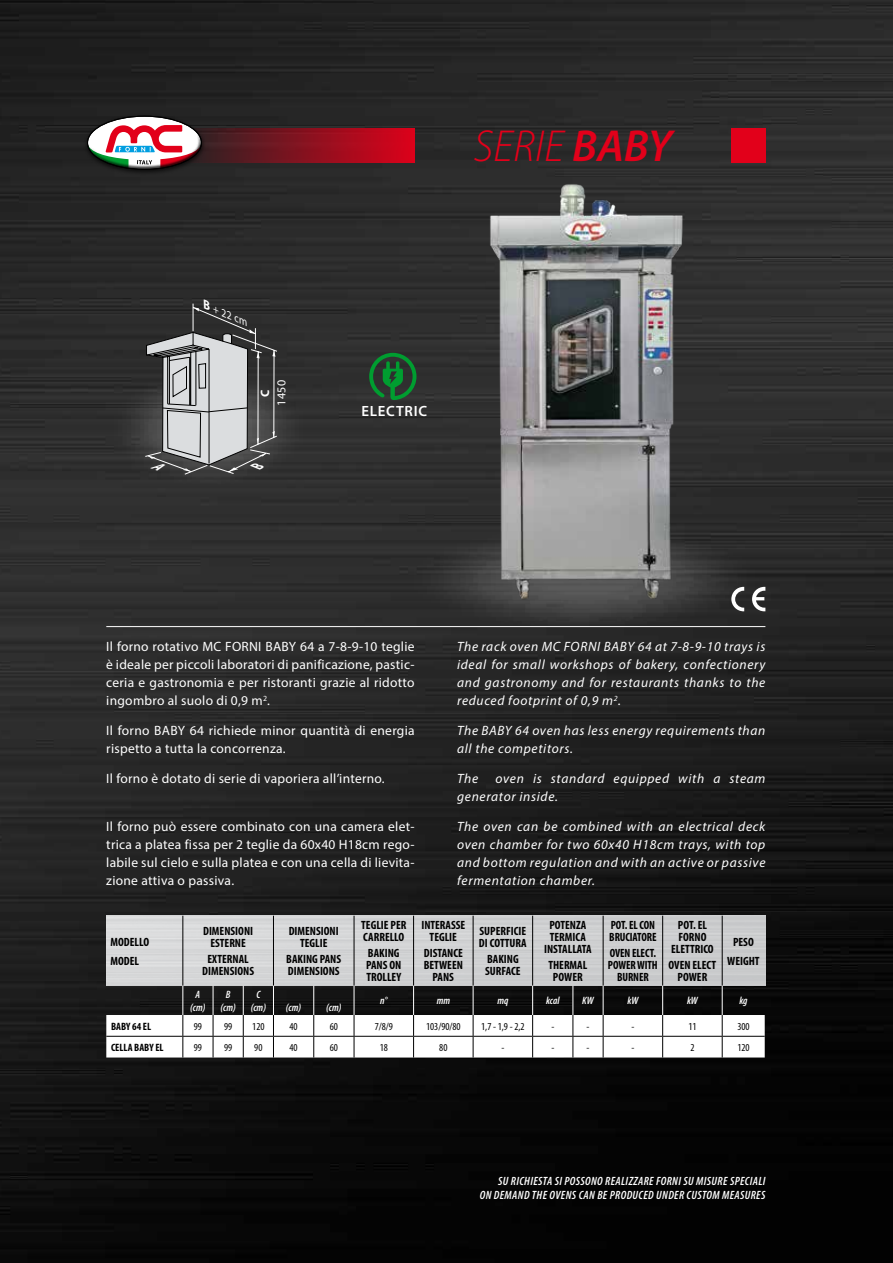
<style>
.page{position:relative;width:893px;height:1263px;background:#fff}
.page>*{position:absolute;margin:0;border:0;box-sizing:border-box;transform-origin:0 0}
.t1{font:italic 300 45px "Myriad Pro";color:#e2001a}
.t2{font:600 14.85px "Myriad Pro";letter-spacing:.05em;color:#fff}
.t3{font:13.5px/18px "Myriad Pro";letter-spacing:.02em;color:#fff;text-align:justify}
.t4{font:italic 13.5px/18px "Myriad Pro";letter-spacing:.05em;color:#fff;text-align:justify}
.t5{font:12.15px "Myriad Pro";color:#fff}
.t6{font:700 12.15px "Myriad Pro";color:#fff}
.t7{font:700 condensed 12px/12px "Myriad Pro";color:#000;text-align:center}
.t8{font:italic 600 condensed 12px/13.5px "Myriad Pro";letter-spacing:.03em;color:#fff;text-align:right}
.t9{font:700 condensed 12px/12px "Myriad Pro";color:#000;scale:.95 1}
.t10{font:italic 10.8px "Myriad Pro";color:#fff}
.t11{font:condensed 10.65px "Myriad Pro";color:#000}
.t12{font:italic 600 condensed 10.65px/12.8px "Myriad Pro";color:#fff;text-align:center}
.t13{font:700 condensed 10.65px "Myriad Pro";color:#000}
.s1{font-weight:700;font-size:12.15px}
.s2{font-weight:600}
</style>
<div class="page">
<img style="left:0;top:0;width:893px;height:1263px">
<div style="left:89px;top:163px;width:247px;height:464px;background:#2f2f2f;border-radius:50%"></div>
<img style="left:106px;top:98px;width:213px;height:558px">
<hr style="left:319px;top:166px;width:1px;height:455px;background:#fff">
<hr style="left:105px;top:166px;width:1px;height:455px;background:#fff">
<div style="left:407px;top:527px;width:356px;height:104px;background:#2d2d2d;border-radius:50%"></div>
<svg style="left:440px;top:537px;width:289px;height:84px;fill:#393939"></svg>
<img style="left:106px;top:916px;width:659px;height:70px">
<hr style="left:106px;top:626px;width:659px;height:1px;background:#fff">
<svg style="left:731px;top:587px;width:13px;height:24px"></svg>
<svg style="left:752px;top:587px;width:13px;height:24px"></svg>
<svg style="left:278px;top:128px;width:137px;height:34px;background:#a70b1d"></svg>
<div style="left:111px;top:369px;width:197px;height:118px;background:#323232;border-radius:50%"></div>
<div style="left:129px;top:380px;width:160px;height:96px;background:#3b3b3b;border-radius:50%"></div>
<img style="left:484px;top:179px;width:205px;height:426px">
<div style="left:83px;top:114px;width:123px;height:62px;background:#222"></div>
<div style="left:87px;top:116px;width:115px;height:35px;background:#fff;opacity:.75"></div>
<div style="left:731px;top:128px;width:34px;height:34px;background:#e2001a"></div>
<svg style="left:369px;top:353px;width:47px;height:47px;background:#1c5b2f"></svg>
<hr style="left:182px;top:916px;width:1px;height:70px;background:#000">
<hr style="left:273px;top:916px;width:1px;height:70px;background:#000">
<hr style="left:354px;top:916px;width:1px;height:70px;background:#000">
<hr style="left:413px;top:916px;width:1px;height:70px;background:#000">
<hr style="left:473px;top:916px;width:1px;height:70px;background:#000">
<hr style="left:532px;top:916px;width:1px;height:70px;background:#000">
<hr style="left:603px;top:916px;width:1px;height:70px;background:#000">
<hr style="left:662px;top:916px;width:1px;height:70px;background:#000">
<hr style="left:722px;top:916px;width:1px;height:70px;background:#000">
<svg style="left:106px;top:986px;width:659px;height:71px"></svg>
<svg style="left:88px;top:125px;width:190px;height:350px"></svg>
<p class="t10" style="left:208px;top:299px;width:49px;rotate:23deg"><span class="s1">B</span> + 22 cm</p>
<p class="t6" style="left:257px;top:397px;width:9px;rotate:-90deg">C</p>
<p class="t5" style="left:274px;top:406px;width:27px;rotate:-90deg">1450</p>
<h1 class="t1" style="left:473px;top:119px;width:200px">SERIE <span class="s2">BABY</span></h1>
<p class="t2" style="left:361px;top:401px;width:67px">ELECTRIC</p>
<p class="t3" style="left:106px;top:637px;width:310px">Il forno rotativo MC FORNI BABY 64 a 7-8-9-10 teglie è ideale per piccoli laboratori di panificazione, pastic&shy;ceria e gastronomia e per ristoranti grazie al ridotto ingombro al suolo di 0,9 m<sup>2</sup>.</p>
<p class="t3" style="left:106px;top:721px;width:310px">Il forno BABY 64 richiede minor quantità di energia rispetto a tutta la concorrenza.</p>
<p class="t3" style="left:106px;top:769px;width:280px">Il forno è dotato di serie di vaporiera all’interno.</p>
<p class="t3" style="left:106px;top:817px;width:310px">Il forno può essere combinato con una camera elet&shy;trica a platea fissa per 2 teglie da 60x40 H18cm rego&shy;labile sul cielo e sulla platea e con una cella di lievita&shy;zione attiva o passiva.</p>
<p class="t4" style="left:457px;top:637px;width:310px">The rack oven MC FORNI BABY 64 at 7-8-9-10 trays is ideal for small workshops of bakery, confectionery and gastronomy and for restaurants thanks to the reduced footprint of 0,9 m<sup>2</sup>.</p>
<p class="t4" style="left:457px;top:721px;width:310px">The BABY 64 oven has less energy requirements than all the competitors.</p>
<p class="t4" style="left:457px;top:769px;width:23px">The</p>
<p class="t4" style="left:457px;top:769px;width:310px;text-indent:38px">oven is standard equipped with a steam generator inside.</p>
<p class="t4" style="left:457px;top:817px;width:310px">The oven can be combined with an electrical deck oven chamber for two 60x40 H18cm trays, with top and bottom regulation and with an active or passive fermentation chamber.</p>
<p class="t7" style="left:111px;top:932px;width:40px;line-height:18.9px;text-align:left">MODELLO<br>MODEL</p>
<p class="t7" style="left:203px;top:925px;width:52px">DIMENSIONI<br>ESTERNE</p>
<p class="t7" style="left:202px;top:953px;width:53px">EXTERNAL<br>DIMENSIONS</p>
<p class="t7" style="left:289px;top:925px;width:52px">DIMENSIONI<br>TEGLIE</p>
<p class="t7" style="left:286px;top:953px;width:56px;text-align:left">BAKING PANS<br>DIMENSIONS</p>
<p class="t12" style="left:190px;top:988px;width:17px">A (cm)</p>
<p class="t12" style="left:220px;top:988px;width:17px">B (cm)</p>
<p class="t12" style="left:251px;top:988px;width:52px;text-align:left;text-indent:6px">C<br>(cm) (cm)</p>
<p class="t12" style="left:326px;top:1001px;width:17px">(cm)</p>
<p class="t7" style="left:361px;top:919px;width:47px;text-align:left">TEGLIE PER<br>CARRELLO</p>
<p class="t7" style="left:366px;top:947px;width:37px;text-align:left">BAKING<br>PANS ON<br>TROLLEY</p>
<p class="t7" style="left:421px;top:919px;width:45px">INTERASSE<br>TEGLIE</p>
<p class="t7" style="left:424px;top:947px;width:41px">DISTANCE<br>BETWEEN<br>PANS</p>
<p class="t7" style="left:479px;top:925px;width:49px;text-align:left">SUPERFICIE<br>DI COTTURA</p>
<p class="t7" style="left:485px;top:953px;width:37px;text-align:left">BAKING<br>SURFACE</p>
<p class="t7" style="left:544px;top:919px;width:49px">POTENZA<br>TERMICA<br>INSTALLATA</p>
<p class="t7" style="left:548px;top:959px;width:40px">THERMAL<br>POWER</p>
<p class="t9" style="left:609px;top:919px;width:51px">POT. EL CON<br>BRUCIATORE</p>
<p class="t9" style="left:608px;top:947px;width:54px;text-align:center">OVEN ELECT.<br>POWER WITH<br>BURNER</p>
<p class="t7" style="left:671px;top:919px;width:44px">POT. EL<br>FORNO<br>ELETTRICO</p>
<p class="t7" style="left:668px;top:959px;width:49px">OVEN ELECT<br>POWER</p>
<p class="t7" style="left:727px;top:932px;width:34px;line-height:18.9px">PESO<br>WEIGHT</p>
<p class="t12" style="left:380px;top:994px;width:9px">n°</p>
<p class="t12" style="left:437px;top:994px;width:15px">mm</p>
<p class="t12" style="left:497px;top:994px;width:13px">mq</p>
<p class="t12" style="left:546px;top:994px;width:15px">kcal</p>
<p class="t12" style="left:582px;top:994px;width:13px">KW</p>
<p class="t12" style="left:627px;top:994px;width:12px">kW</p>
<p class="t12" style="left:687px;top:994px;width:12px">kW</p>
<p class="t12" style="left:739px;top:994px;width:10px">kg</p>
<p class="t13" style="left:111px;top:1019px;width:42px">BABY 64 EL</p>
<p class="t11" style="left:194px;top:1020px;width:10px">99</p>
<p class="t11" style="left:224px;top:1020px;width:10px">99</p>
<p class="t11" style="left:252px;top:1020px;width:14px">120</p>
<p class="t11" style="left:290px;top:1020px;width:10px">40</p>
<p class="t11" style="left:330px;top:1020px;width:10px">60</p>
<p class="t11" style="left:375px;top:1020px;width:20px">7/8/9</p>
<p class="t11" style="left:426px;top:1020px;width:36px">103/90/80</p>
<p class="t11" style="left:481px;top:1020px;width:45px">1,7 - 1,9 - 2,2</p>
<p class="t11" style="left:551px;top:1020px;width:4px">-</p>
<p class="t11" style="left:587px;top:1020px;width:4px">-</p>
<p class="t11" style="left:631px;top:1020px;width:4px">-</p>
<p class="t11" style="left:688px;top:1020px;width:10px">11</p>
<p class="t11" style="left:737px;top:1020px;width:14px">300</p>
<p class="t13" style="left:111px;top:1041px;width:54px">CELLA BABY EL</p>
<p class="t11" style="left:194px;top:1041px;width:10px">99</p>
<p class="t11" style="left:224px;top:1041px;width:10px">99</p>
<p class="t11" style="left:254px;top:1041px;width:10px">90</p>
<p class="t11" style="left:290px;top:1041px;width:10px">40</p>
<p class="t11" style="left:330px;top:1041px;width:10px">60</p>
<p class="t11" style="left:380px;top:1041px;width:10px">18</p>
<p class="t11" style="left:439px;top:1041px;width:10px">80</p>
<p class="t11" style="left:501px;top:1041px;width:4px">-</p>
<p class="t11" style="left:551px;top:1041px;width:4px">-</p>
<p class="t11" style="left:587px;top:1041px;width:4px">-</p>
<p class="t11" style="left:631px;top:1041px;width:4px">-</p>
<p class="t11" style="left:690px;top:1041px;width:6px">2</p>
<p class="t11" style="left:737px;top:1041px;width:14px">120</p>
<p class="t8" style="left:480px;top:1174px;width:287px">SU RICHIESTA SI POSSONO REALIZZARE FORNI SU MISURE SPECIALI<br>ON DEMAND THE OVENS CAN BE PRODUCED UNDER CUSTOM MEASURES</p>
</div>
